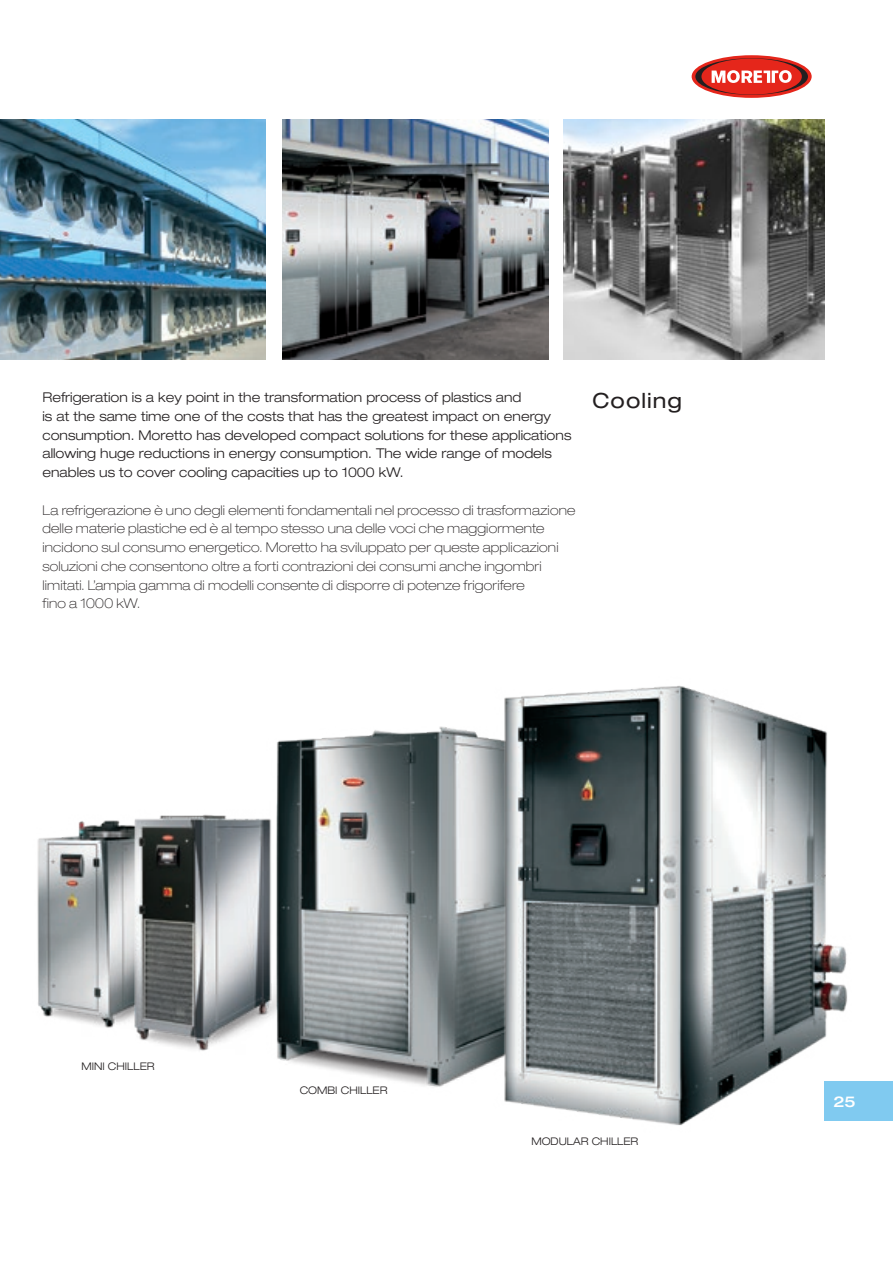
<style>
.page{position:relative;width:893px;height:1263px;background:#fff}
.page>*{position:absolute;margin:0;border:0;box-sizing:border-box;transform-origin:0 0}
.t1{font:expanded 21px "Helvetica Neue";letter-spacing:.05em;color:#231f20}
.Normale{font:500 expanded 15px "Helvetica Neue";color:#fff}
.Normale-2{font:100 expanded 13.5px/18.8px "Helvetica Neue";letter-spacing:.01em;color:#231f20}
.Normale-3{font:300 expanded 13.5px/18.8px "Helvetica Neue";color:#231f20}
.Normale-4{font:300 expanded 10.5px "Helvetica Neue";color:#231f20}
</style>
<div class="page">
<svg style="left:692px;top:55px;width:120px;height:43px"></svg>
<svg style="left:695px;top:58px;width:113px;height:37px"></svg>
<img style="left:276px;top:726px;width:206px;height:361px">
<img style="left:482px;top:685px;width:366px;height:441px">
<img style="left:37px;top:821px;width:49px;height:202px">
<img style="left:86px;top:799px;width:214px;height:264px">
<div style="left:825px;top:1081px;width:68px;height:40px;background:#80caf0"></div>
<img style="left:0;top:119px;width:266px;height:241px">
<img style="left:563px;top:119px;width:262px;height:241px">
<img style="left:283px;top:119px;width:266px;height:241px">
<p class="Normale-3" style="left:43px;top:388px;width:480px">Refrigeration is a key point in the transformation process of plastics and</p>
<p class="Normale-3" style="left:43px;top:407px;width:510px">is at the same time one of the costs that has the greatest impact on energy</p>
<p class="Normale-3" style="left:43px;top:425px;width:530px">consumption. Moretto has developed compact solutions for these applications allowing huge reductions in energy consumption. The wide range of models enables us to cover cooling capacities up to 1000 kW.</p>
<p class="Normale-2" style="left:43px;top:500px;width:534px">La refrigerazione è uno degli elementi fondamentali nel processo di trasformazione delle materie plastiche ed è al tempo stesso una delle voci che maggiormente incidono sul consumo energetico. Moretto ha sviluppato per queste applicazioni soluzioni che consentono oltre a forti contrazioni dei consumi anche ingombri limitati. L’ampia gamma di modelli consente di disporre di potenze frigorifere</p>
<p class="Normale-2" style="left:43px;top:594px;width:99px">fino a 1000 kW.</p>
<p class="t1" style="left:592px;top:388px;width:91px">Cooling</p>
<p class="Normale-4" style="left:81px;top:1060px;width:75px">MINI CHILLER</p>
<p class="Normale-4" style="left:300px;top:1084px;width:89px">COMBI CHILLER</p>
<p class="Normale-4" style="left:531px;top:1135px;width:109px">MODULAR CHILLER</p>
<p class="Normale" style="left:833px;top:1092px;width:24px">25</p>
</div>
